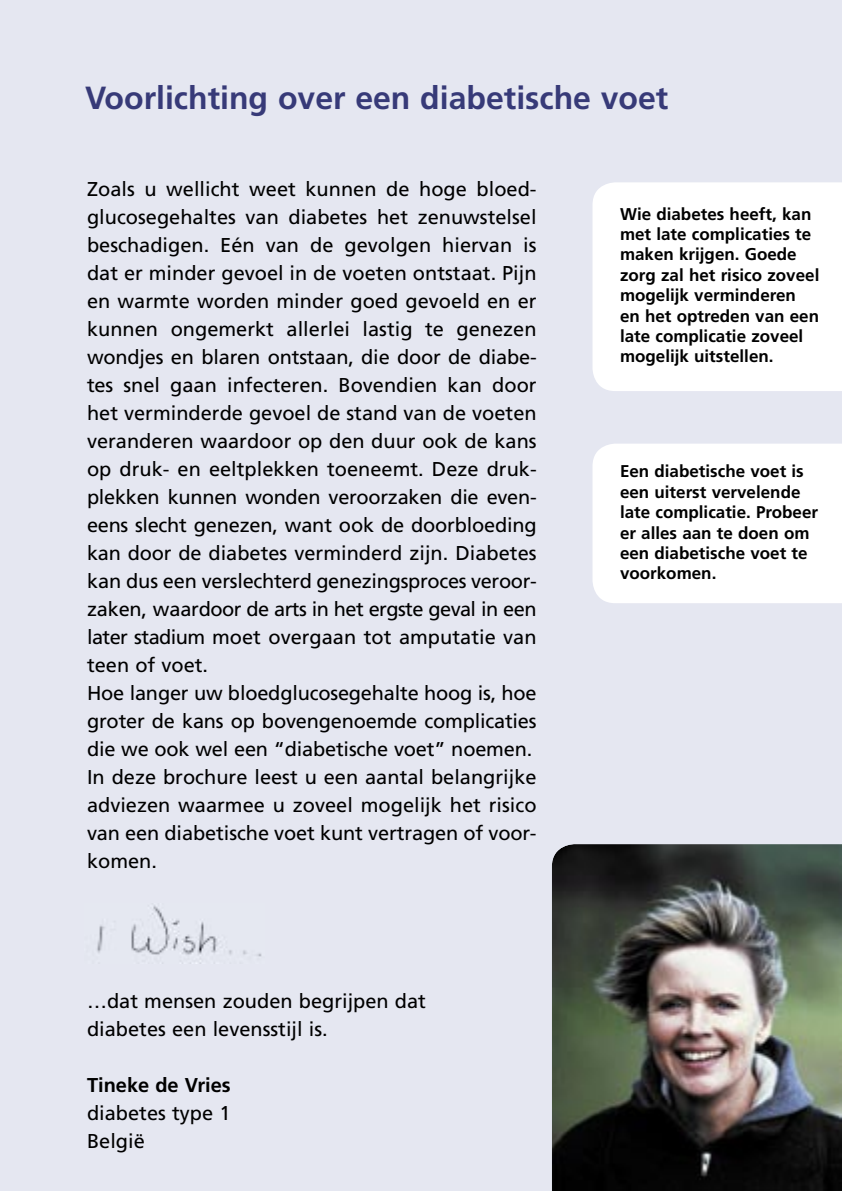
<style>
.page{position:relative;width:842px;height:1191px;background:#e5e7f1}
.page>*{position:absolute;margin:0;border:0;box-sizing:border-box;transform-origin:0 0}
.t1{font:700 32px "Frutiger LT";color:#373a78}
.t2{font:20px/28px "Frutiger LT";color:#000}
.t3{font:700 20px "Frutiger LT";color:#000}
.t4{font:700 17px/20.4px "Frutiger LT";color:#000}
</style>
<div class="page">
<div style="left:592px;top:182px;width:250px;height:209px;background:#fff"></div>
<img style="left:552px;top:844px;width:290px;height:347px">
<div style="left:592px;top:444px;width:250px;height:159px;background:#fff"></div>
<img style="left:97px;top:905px;width:165px;height:52px">
<h1 class="t1" style="left:85px;top:79px;width:585px">Voorlichting over een diabetische voet</h1>
<p class="t2" style="left:87px;top:175px;width:451px">Zoals u wellicht weet kunnen de hoge bloed&shy;glucosegehaltes van diabetes het zenuwstelsel beschadigen. Eén van de gevolgen hiervan is dat er minder gevoel in de voeten ontstaat. Pijn en warmte worden minder goed gevoeld en er kunnen ongemerkt allerlei lastig te genezen wondjes en blaren ontstaan, die door de diabe&shy;tes snel gaan infecteren. Bovendien kan door het verminderde gevoel de stand van de voeten veranderen waardoor op den duur ook de kans op druk- en eeltplekken toeneemt. Deze druk&shy;plekken kunnen wonden veroorzaken die even&shy;eens slecht genezen, want ook de doorbloeding kan door de diabetes verminderd zijn. Diabetes kan dus een verslechterd genezingsproces veroor&shy;zaken, waar door de arts in het ergste geval in een later stadium moet overgaan tot amputatie van teen of voet.<br>Hoe langer uw bloedglucosegehalte hoog is, hoe groter de kans op bovengenoemde complicaties die we ook wel een “diabetische voet” noemen.<br>In deze brochure leest u een aantal belangrijke adviezen waarmee u zoveel mogelijk het risico van een diabetische voet kunt vertragen of voor&shy;komen.</p>
<p class="t2" style="left:87px;top:987px;width:340px">…dat mensen zouden begrijpen dat diabetes een levensstijl is.</p>
<p class="t3" style="left:87px;top:1073px;width:145px">Tineke de Vries</p>
<p class="t2" style="left:87px;top:1099px;width:145px">diabetes type 1<br>België</p>
<p class="t4" style="left:620px;top:203px;width:201px">Wie diabetes heeft, kan met late complicaties te maken krijgen. Goede zorg zal het risico zoveel mogelijk verminderen en het optreden van een late complicatie zoveel mogelijk uitstellen.</p>
<p class="t4" style="left:620px;top:461px;width:200px">Een diabetische voet is een uiterst vervelende late complicatie. Probeer er alles aan te doen om een diabetische voet te voorkomen.</p>
</div>
